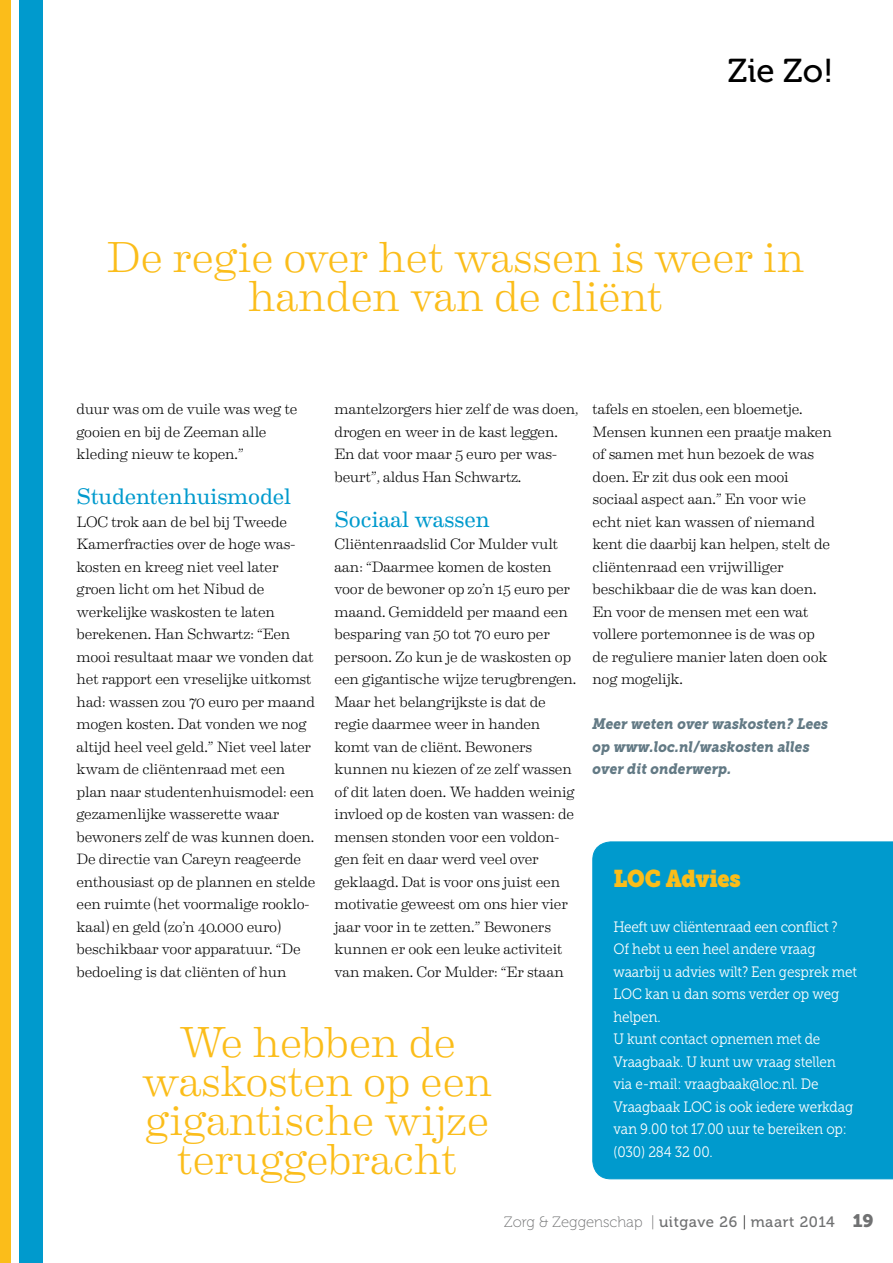
<style>
.page{position:relative;width:893px;height:1263px;background:#fff}
.page>*{position:absolute;margin:0;border:0;box-sizing:border-box;transform-origin:0 0}
.t1{font:300 43.5px/39px "Eames Century Modern";letter-spacing:-.005em;color:#fbbd1a;text-align:center}
.t2{font:33px "Museo 500";color:#000}
.t3{font:24px "Museo Slab";letter-spacing:-.01em;color:#fbbd1a;scale:.9 1}
.t4{font:22.5px "Eames Century Modern";letter-spacing:-.005em;color:#009acd}
.t5{font:18px "Museo Slab 900";color:#707172}
.t6{font:300 15px/22.5px "Eames Century Modern";letter-spacing:-.015em;color:#000}
.t7{font:15px/22.5px "Museo Slab 300";letter-spacing:-.01em;color:#fff;scale:.9 1}
.t8{font:italic 15px/22.5px "Museo Slab 900";letter-spacing:.01em;color:#637a85;scale:.9 1}
.t9{font:15px "Museo 500";letter-spacing:.04em;color:#707172}
.s1{font-family:"Museo 100"}
.s2{font-family:"Museo 100";color:#000}
</style>
<div class="page">
<div style="left:592px;top:842px;width:301px;height:337px;background:#009acd"></div>
<div style="left:19px;top:0;width:24px;height:1263px;background:#009acd"></div>
<div style="left:0;top:0;width:11px;height:1263px;background:#fbbd1a"></div>
<h2 class="t2" style="left:728px;top:53px;width:107px">Zie Zo!</h2>
<h1 class="t1" style="left:106px;top:234px;width:700px">De regie over het wassen is weer in handen van de cliënt</h1>
<p class="t6" style="left:77px;top:397px;width:223px">duur was om de vuile was weg te gooien en bij de Zeeman alle kleding nieuw te kopen.”</p>
<h3 class="t4" style="left:77px;top:479px;width:216px">Studentenhuismodel</h3>
<p class="t6" style="left:77px;top:509px;width:241px">LOC trok aan de bel bij Tweede<br>Kamerfracties over de hoge was&shy;kosten en kreeg niet veel later groen licht om het Nibud de werkelijke waskosten te laten berekenen. Han Schwartz: “Een mooi resultaat maar we vonden dat het rapport een vreselijke uitkomst had: wassen zou 70 euro per maand mogen kosten. Dat vonden we nog altijd heel veel geld.” Niet veel later kwam de cliëntenraad met een plan naar studentenhuismodel: een gezamenlijke wasserette waar bewoners zelf de was kunnen doen.<br>De directie van Careyn reageerde enthousiast op de plannen en stelde een ruimte (het voormalige rooklo&shy;kaal) en geld (zo’n 40.000 euro) beschikbaar voor apparatuur. “De bedoeling is dat cliënten of hun</p>
<p class="t6" style="left:334px;top:397px;width:245px">mantelzorgers hier zelf de was doen, drogen en weer in de kast leggen.<br>En dat voor maar 5 euro per was&shy;beurt”, aldus Han Schwartz.</p>
<h3 class="t4" style="left:334px;top:502px;width:157px">Sociaal wassen</h3>
<p class="t6" style="left:334px;top:532px;width:243px">Cliëntenraadslid Cor Mulder vult aan: “Daarmee komen de kosten voor de bewoner op zo’n 15 euro per maand. Gemiddeld per maand een besparing van 50 tot 70 euro per persoon. Zo kun je de waskosten op een gigantische wijze terugbrengen.<br>Maar het belangrijkste is dat de regie daarmee weer in handen komt van de cliënt. Bewoners kunnen nu kiezen of ze zelf wassen of dit laten doen. We hadden weinig invloed op de kosten van wassen: de mensen stonden voor een voldon&shy;gen feit en daar werd veel over geklaagd. Dat is voor ons juist een motivatie geweest om ons hier vier jaar voor in te zetten.” Bewoners kunnen er ook een leuke activiteit van maken. Cor Mulder: “Er staan</p>
<h1 class="t1" style="left:142px;top:1020px;width:352px">We hebben de waskosten op een gigantische wijze teruggebracht</h1>
<p class="t6" style="left:592px;top:397px;width:241px">tafels en stoelen, een bloemetje.<br>Mensen kunnen een praatje maken of samen met hun bezoek de was doen. Er zit dus ook een mooi sociaal aspect aan.” En voor wie echt niet kan wassen of niemand kent die daarbij kan helpen, stelt de cliëntenraad een vrijwilliger beschikbaar die de was kan doen.<br>En voor de mensen met een wat vollere portemonnee is de was op de reguliere manier laten doen ook nog mogelijk.</p>
<p class="t8" style="left:592px;top:713px;width:263px">Meer weten over waskosten? Lees op www.loc.nl/waskosten alles over dit onderwerp.</p>
<h3 class="t3" style="left:613px;top:864px;width:143px">LOC Advies</h3>
<p class="t7" style="left:613px;top:915px;width:272px">Heeft uw cliëntenraad een conflict ?<br>Of hebt u een heel andere vraag waarbij u advies wilt? Een gesprek met<br>LOC kan u dan soms verder op weg helpen.<br>U kunt contact opnemen met de<br>Vraagbaak. U kunt uw vraag stellen via e-mail: vraagbaak@loc.nl. De<br>Vraagbaak LOC is ook iedere werkdag van 9.00 tot 17.00 uur te bereiken op: (030) 284 32 00.</p>
<p class="t9" style="left:504px;top:1214px;width:332px"><span class="s1">Zorg &amp; Zeggenschap |</span> uitgave 26 <span class="s2">|</span> maart 2014</p>
<p class="t5" style="left:853px;top:1210px;width:22px">19</p>
</div>
